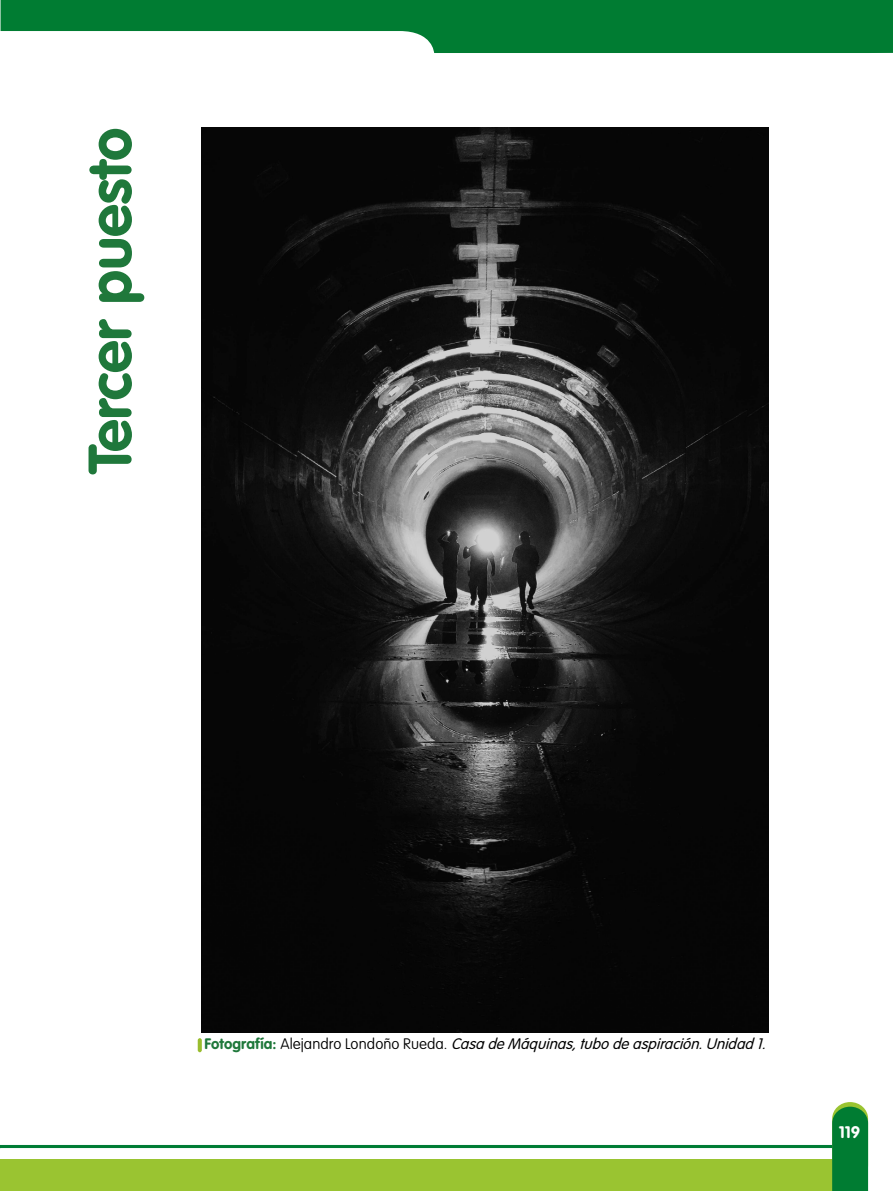
<style>
.page{position:relative;width:893px;height:1191px;background:#fff}
.page>*{position:absolute;margin:0;border:0;box-sizing:border-box;transform-origin:0 0}
.t1{font:700 60px "VAG Rounded Std";color:#1f783b}
.t2{font:700 16.5px "VAG Rounded Std";color:#fff}
.t3{font:italic 300 15px "VAG Rounded";letter-spacing:.01em;color:#000}
.s1{font-family:"VAG Rounded Std";font-weight:700;font-style:normal;color:#1f783b}
.s2{font-family:"VAG Rounded Std";font-weight:100;font-style:normal}
</style>
<div class="page">
<hr style="left:0;top:1159px;width:1px;height:32px;background:#9ac431">
<hr style="left:1px;top:1145px;width:848px;height:3px;background:#007d39">
<hr style="left:1px;top:1145px;width:850px;height:2px;background:#007c32">
<div style="left:1px;top:1159px;width:851px;height:32px;background:#9ac431"></div>
<svg style="left:832px;top:1102px;width:36px;height:89px;background:#13853a"></svg>
<svg style="left:1px;top:0;width:892px;height:53px;fill:#007c32"></svg>
<svg style="left:198px;top:1038px;width:4px;height:14px"></svg>
<img style="left:201px;top:128px;width:568px;height:904px">
<h1 class="t1" style="left:75px;top:474px;width:348px;rotate:-90deg">Tercer puesto</h1>
<p class="t3" style="left:204px;top:1035px;width:562px"><span class="s1">Fotografía:</span> <span class="s2">Alejandro Londoño Rueda.</span> Casa de Máquinas, tubo de aspiración. Unidad 1.</p>
<p class="t2" style="left:839px;top:1122px;width:23px">119</p>
</div>
